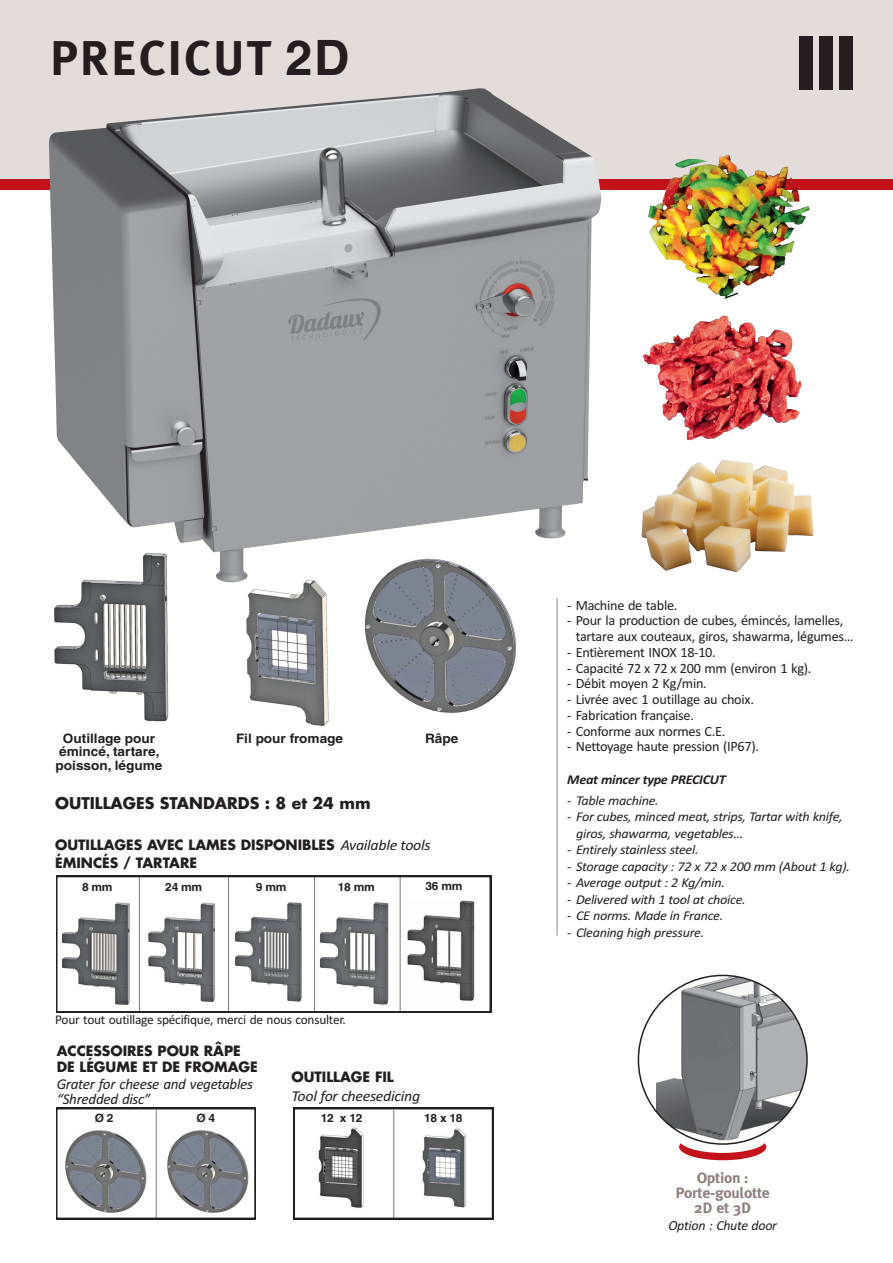
<style>
.page{position:relative;width:893px;height:1263px;background:#fff}
.page>*{position:absolute;margin:0;border:0;box-sizing:border-box;transform-origin:0 0}
.t1{font:700 48.75px "Meta Plus";letter-spacing:.035em;color:#231f20}
.t2{font:700 15.75px "Futura";color:#231f20}
.t3{font:italic 15.15px/15.1px "Calibri";letter-spacing:-.02em;color:#231f20}
.t4{font:italic 15.15px "Calibri";letter-spacing:-.02em;color:#231f20;scale:1.05 1}
.t5{font:700 15px/15px "Meta Plus";letter-spacing:-.02em;color:#8e807c;text-align:center;scale:1.05 1}
.t6{font:14.25px/15.8px "Calibri";letter-spacing:-.02em;color:#231f20}
.t7{font:italic 13.95px "Calibri";letter-spacing:-.02em;color:#231f20}
.t8{font:700 13.8px/16px "Futura";color:#231f20}
.t9{font:italic 13.5px/16.5px "Calibri";letter-spacing:-.02em;color:#231f20;scale:1.05 1}
.t10{font:italic 700 13.5px "Calibri";letter-spacing:-.02em;color:#231f20;scale:1.05 1}
.t11{font:13.35px "Calibri";letter-spacing:-.02em;color:#231f20}
.t12{font:700 13.05px/13.5px "Helvetica";color:#231f20;scale:1.05 1}
.t13{font:700 11.4px "Helvetica";letter-spacing:-.02em;color:#231f20;scale:1.05 1}
.s1{font-family:"Helvetica"}
.s2{font-family:"Calibri";font-weight:400;font-style:italic;font-size:15.15px}
</style>
<div class="page">
<img style="left:246px;top:582px;width:83px;height:144px">
<img style="left:54px;top:582px;width:115px;height:140px">
<div style="left:0;top:0;width:893px;height:186px;background:#e2ddda"></div>
<div style="left:0;top:180px;width:893px;height:10px;background:#c4121a"></div>
<hr style="left:557px;top:598px;width:1px;height:337px;background:#8e807c">
<img style="left:642px;top:460px;width:172px;height:112px">
<img style="left:648px;top:155px;width:161px;height:144px">
<img style="left:643px;top:315px;width:159px;height:126px">
<img style="left:49px;top:88px;width:552px;height:494px">
<svg style="left:638px;top:975px;width:170px;height:185px"></svg>
<hr style="left:139px;top:877px;width:1px;height:136px;background:#808285">
<hr style="left:228px;top:877px;width:1px;height:136px;background:#808285">
<hr style="left:314px;top:877px;width:1px;height:136px;background:#808285">
<svg style="left:56px;top:876px;width:435px;height:136px"></svg>
<svg style="left:56px;top:1108px;width:200px;height:111px"></svg>
<svg style="left:294px;top:1108px;width:199px;height:111px"></svg>
<img style="left:357px;top:551px;width:172px;height:162px">
<div style="left:799px;top:36px;width:13px;height:54px;background:#231f20"></div>
<div style="left:819px;top:36px;width:14px;height:54px;background:#231f20"></div>
<div style="left:839px;top:36px;width:13px;height:54px;background:#231f20"></div>
<img style="left:417px;top:1126px;width:53px;height:86px">
<img style="left:315px;top:1124px;width:52px;height:86px">
<img style="left:408px;top:901px;width:67px;height:107px">
<h1 class="t1" style="left:50px;top:39px;width:301px">PRECICUT <span class="s1">2D</span></h1>
<p class="t12" style="left:63px;top:733px;width:89px">Outillage pour</p>
<p class="t12" style="left:236px;top:733px;width:104px">Fil pour fromage</p>
<p class="t12" style="left:425px;top:733px;width:33px">Râpe</p>
<p class="t12" style="left:56px;top:746px;width:103px">émincé, tartare, poisson, légume</p>
<p class="t2" style="left:55px;top:796px;width:317px">OUTILLAGES STANDARDS : 8 et 24 mm</p>
<p class="t8" style="left:55px;top:838px;width:377px">OUTILLAGES AVEC LAMES DISPONIBLES <span class="s2">Available tools</span></p>
<p class="t13" style="left:426px;top:882px;width:37px">36 mm</p>
<p class="t8" style="left:55px;top:856px;width:143px">ÉMINCÉS / TARTARE</p>
<p class="t13" style="left:82px;top:883px;width:31px">8 mm</p>
<p class="t13" style="left:165px;top:883px;width:37px">24 mm</p>
<p class="t13" style="left:256px;top:883px;width:31px">9 mm</p>
<p class="t13" style="left:338px;top:883px;width:37px">18 mm</p>
<p class="t11" style="left:55px;top:1014px;width:292px">Pour tout outillage spécifique, merci de nous consulter.</p>
<p class="t8" style="left:57px;top:1043px;width:203px">ACCESSOIRES POUR RÂPE<br>DE LÉGUME ET DE FROMAGE</p>
<p class="t3" style="left:57px;top:1077px;width:198px">Grater for cheese and vegetables “Shredded disc”</p>
<p class="t13" style="left:196px;top:1113px;width:19px">Ø 4</p>
<p class="t13" style="left:95px;top:1113px;width:19px">Ø 2</p>
<p class="t8" style="left:292px;top:1070px;width:104px">OUTILLAGE FIL</p>
<p class="t13" style="left:321px;top:1113px;width:41px">12 x 12</p>
<p class="t4" style="left:292px;top:1090px;width:124px">Tool for cheesedicing</p>
<p class="t13" style="left:424px;top:1113px;width:38px">18 x 18</p>
<p class="t6" style="left:567px;top:598px;width:112px">- Machine de table.</p>
<p class="t6" style="left:576px;top:614px;width:279px;text-indent:-9px">- Pour la production de cubes, émincés, lamelles, tartare aux couteaux, giros, shawarma, légumes…</p>
<p class="t6" style="left:567px;top:645px;width:150px">- Entièrement INOX 18-10.</p>
<p class="t6" style="left:567px;top:661px;width:246px">- Capacité 72 x 72 x 200 mm (environ 1 kg).</p>
<p class="t6" style="left:567px;top:677px;width:141px">- Débit moyen 2 Kg/min.</p>
<p class="t6" style="left:567px;top:693px;width:188px">- Livrée avec 1 outillage au choix.</p>
<p class="t6" style="left:567px;top:708px;width:128px">- Fabrication française.</p>
<p class="t6" style="left:567px;top:724px;width:160px">- Conforme aux normes C.E.</p>
<p class="t6" style="left:567px;top:740px;width:193px">- Nettoyage haute pression (IP67).</p>
<p class="t10" style="left:567px;top:771px;width:153px">Meat mincer type PRECICUT</p>
<p class="t9" style="left:567px;top:793px;width:89px">- Table machine.</p>
<p class="t9" style="left:576px;top:809px;width:255px;text-indent:-9px">- For cubes, minced meat, strips, Tartar with knife, giros, shawarma, vegetables…</p>
<p class="t9" style="left:567px;top:842px;width:127px">- Entirely stainless steel.</p>
<p class="t9" style="left:567px;top:859px;width:271px">- Storage capacity : 72 x 72 x 200 mm (About 1 kg).</p>
<p class="t9" style="left:567px;top:875px;width:152px">- Average output : 2 Kg/min.</p>
<p class="t9" style="left:567px;top:892px;width:172px">- Delivered with 1 tool at choice.</p>
<p class="t9" style="left:567px;top:908px;width:150px">- CE norms. Made in France.</p>
<p class="t9" style="left:567px;top:925px;width:132px">- Cleaning high pressure.</p>
<p class="t5" style="left:675px;top:1171px;width:91px">Option :<br>Porte-goulotte<br>2D et 3D</p>
<p class="t7" style="left:668px;top:1220px;width:110px">Option : Chute door</p>
</div>
